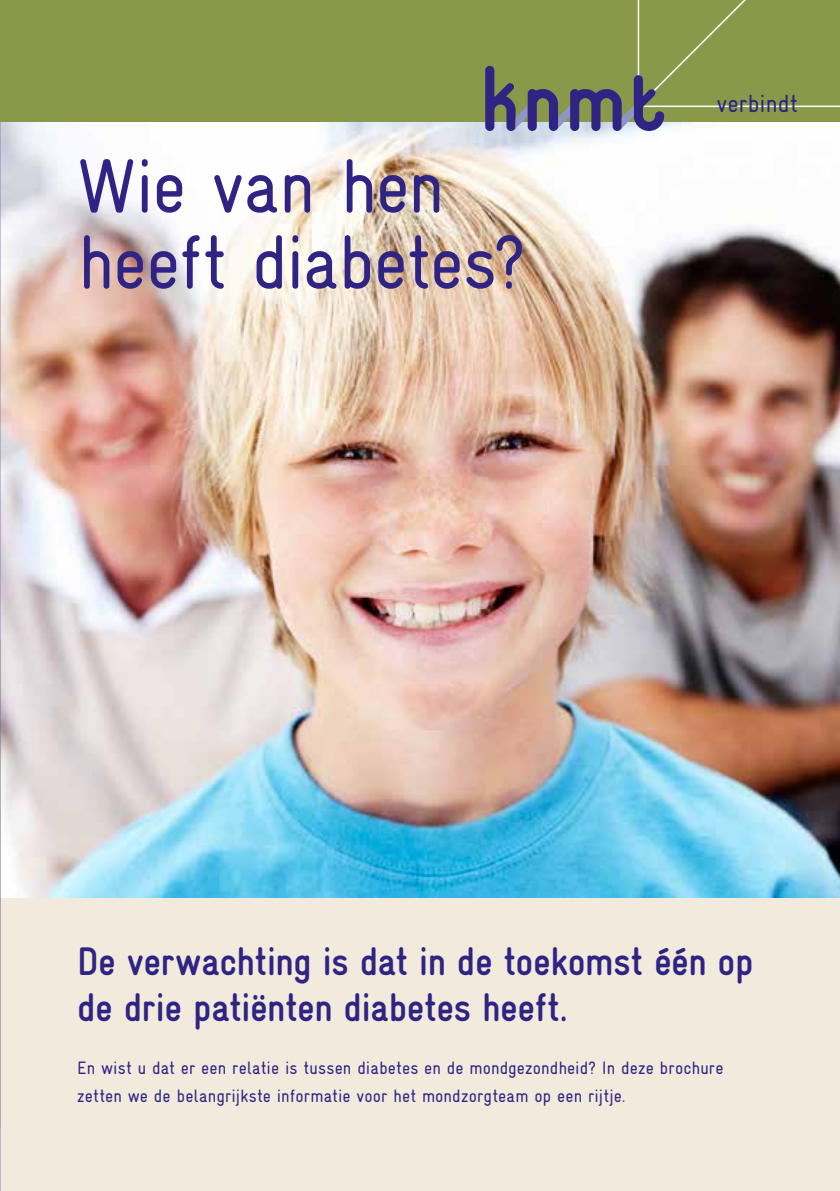
<style>
.page{position:relative;width:840px;height:1191px;background:#fff}
.page>*{position:absolute;margin:0;border:0;box-sizing:border-box;transform-origin:0 0}
.t1{font:76.2px/76px "Gravur Condensed Reg CE";letter-spacing:-.015em;color:#2f2483}
.t2{font:40px/46px "Gravur Condensed Bold CE";letter-spacing:-.015em;color:#2f2483}
.t3{font:24.8px "Gravur Condensed Reg CE";color:#2f2483}
.t4{font:18px/28px "Gravur Condensed Reg CE";letter-spacing:.005em;color:#2f2483}
</style>
<div class="page">
<div style="left:0;top:122px;width:839px;height:1069px;background:#f1eadd"></div>
<img style="left:0;top:122px;width:839px;height:775px">
<div style="left:0;top:0;width:839px;height:122px;background:#8a984a"></div>
<svg style="left:485px;top:0;width:354px;height:131px"></svg>
<h1 class="t1" style="left:77px;top:149px;width:449px">Wie van hen heeft diabetes?</h1>
<h3 class="t3" style="left:716px;top:90px;width:83px">verbindt</h3>
<h2 class="t2" style="left:77px;top:938px;width:677px">De verwachting is dat in de toekomst één op de drie patiënten diabetes heeft.</h2>
<p class="t4" style="left:77px;top:1054px;width:647px">En wist u dat er een relatie is tussen diabetes en de mondgezondheid? In deze brochure zetten we de belangrijkste informatie voor het mondzorgteam op een rijtje.</p>
</div>
